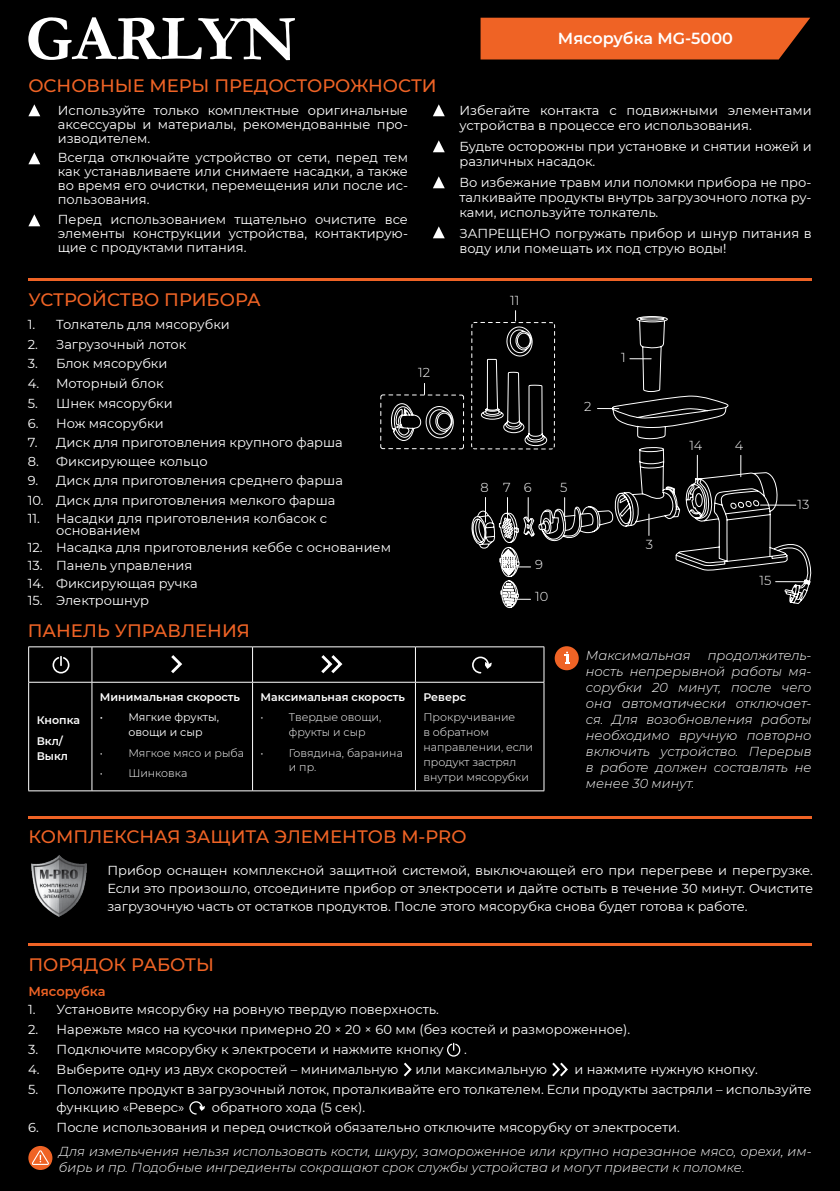
<style>
.page{position:relative;width:840px;height:1191px;background:#fff}
.page>*{position:absolute;margin:0;border:0;box-sizing:border-box;transform-origin:0 0}
.t1{font:500 18px "Montserrat";color:#ef6325}
.t2{font:600 16px "Montserrat";color:#fff}
.t3{font:13px/20px "Montserrat";color:#fff}
.t4{font:italic 300 13px/16px "Montserrat";color:#fff}
.t5{font:300 13px "Montserrat";color:#fff}
.t6{font:600 13px "Montserrat";letter-spacing:-.005em;color:#ef6325}
.t7{font:300 11px/14.8px "Montserrat";color:#fff}
.t8{font:600 11px/20.4px "Montserrat";color:#fff}
.t9{font:11px/14.8px "Montserrat";color:#fff}
</style>
<div class="page">
<div style="left:0;top:0;width:839px;height:1191px;background:#000"></div>
<div style="left:480px;top:18px;width:329px;height:41px;background:#ef6325"></div>
<svg style="left:28px;top:17px;width:267px;height:43px"></svg>
<svg style="left:28px;top:104px;width:12px;height:12px"></svg>
<svg style="left:28px;top:152px;width:12px;height:12px"></svg>
<svg style="left:28px;top:214px;width:12px;height:12px"></svg>
<svg style="left:433px;top:104px;width:11px;height:12px"></svg>
<svg style="left:433px;top:140px;width:11px;height:12px"></svg>
<svg style="left:433px;top:226px;width:11px;height:12px"></svg>
<svg style="left:433px;top:176px;width:11px;height:12px"></svg>
<img style="left:31px;top:855px;width:56px;height:62px">
<hr style="left:28px;top:816px;width:783px;height:2px;background:#ef6325">
<hr style="left:28px;top:943px;width:783px;height:3px;background:#ef6325">
<svg style="left:28px;top:1146px;width:24px;height:24px"></svg>
<svg style="left:447px;top:1042px;width:13px;height:14px"></svg>
<svg style="left:189px;top:1101px;width:16px;height:13px"></svg>
<svg style="left:404px;top:1062px;width:8px;height:15px"></svg>
<svg style="left:552px;top:1062px;width:16px;height:15px"></svg>
<hr style="left:28px;top:646px;width:64px;height:1px;background:#fff">
<hr style="left:28px;top:647px;width:1px;height:35px;background:#fff">
<hr style="left:92px;top:646px;width:160px;height:1px;background:#fff">
<hr style="left:92px;top:647px;width:1px;height:35px;background:#fff">
<hr style="left:252px;top:646px;width:163px;height:1px;background:#fff">
<hr style="left:252px;top:647px;width:1px;height:35px;background:#fff">
<hr style="left:415px;top:646px;width:129px;height:1px;background:#fff">
<hr style="left:415px;top:647px;width:1px;height:35px;background:#fff">
<hr style="left:543px;top:647px;width:1px;height:35px;background:#fff">
<hr style="left:28px;top:682px;width:64px;height:1px;background:#fff">
<hr style="left:28px;top:682px;width:1px;height:108px;background:#fff">
<hr style="left:92px;top:682px;width:160px;height:1px;background:#fff">
<hr style="left:92px;top:682px;width:1px;height:108px;background:#fff">
<hr style="left:252px;top:682px;width:163px;height:1px;background:#fff">
<hr style="left:252px;top:682px;width:1px;height:108px;background:#fff">
<hr style="left:415px;top:682px;width:129px;height:1px;background:#fff">
<hr style="left:415px;top:682px;width:1px;height:108px;background:#fff">
<hr style="left:543px;top:682px;width:1px;height:108px;background:#fff">
<hr style="left:28px;top:790px;width:64px;height:1px;background:#fff">
<hr style="left:92px;top:790px;width:160px;height:1px;background:#fff">
<hr style="left:252px;top:790px;width:163px;height:1px;background:#fff">
<hr style="left:415px;top:790px;width:129px;height:1px;background:#fff">
<svg style="left:52px;top:656px;width:17px;height:17px"></svg>
<svg style="left:472px;top:656px;width:19px;height:17px"></svg>
<svg style="left:171px;top:655px;width:12px;height:19px"></svg>
<div style="left:554px;top:646px;width:24px;height:24px;background:#ef6325;border-radius:50%"></div>
<svg style="left:564px;top:651px;width:5px;height:13px"></svg>
<svg style="left:321px;top:655px;width:22px;height:19px"></svg>
<hr style="left:28px;top:278px;width:783px;height:3px;background:#ef6325">
<svg style="left:612px;top:395px;width:200px;height:209px"></svg>
<hr style="left:775px;top:581px;width:32px;height:1px;background:#fff">
<hr style="left:760px;top:505px;width:35px;height:1px;background:#fff">
<svg style="left:740px;top:455px;width:1px;height:22px"></svg>
<svg style="left:696px;top:455px;width:1px;height:28px"></svg>
<svg style="left:597px;top:408px;width:21px;height:1px"></svg>
<svg style="left:648px;top:514px;width:1px;height:21px"></svg>
<svg style="left:629px;top:316px;width:38px;height:76px"></svg>
<svg style="left:471px;top:497px;width:142px;height:111px"></svg>
<svg style="left:380px;top:383px;width:84px;height:67px"></svg>
<svg style="left:471px;top:310px;width:84px;height:140px"></svg>
<h1 class="t1" style="left:28px;top:73px;width:409px">ОСНОВНЫЕ МЕРЫ ПРЕДОСТОРОЖНОСТИ</h1>
<p class="t3" style="left:58px;top:103px;width:351px;line-height:14px;text-align:justify">Используйте только комплектные оригинальные аксессуары и материалы, рекомендованные про&shy;изводителем.</p>
<p class="t3" style="left:58px;top:150px;width:351px;line-height:14px;text-align:justify">Всегда отключайте устройство от сети, перед тем как устанавливаете или снимаете насадки, а также во время его очистки, перемещения или после ис&shy;пользования.</p>
<p class="t3" style="left:58px;top:212px;width:351px;line-height:14px;text-align:justify">Перед использованием тщательно очистите все элементы конструкции устройства, контактирую&shy;щие с продуктами питания.</p>
<h1 class="t1" style="left:28px;top:287px;width:234px">УСТРОЙСТВО ПРИБОРА</h1>
<p class="t3" style="left:28px;top:314px;width:203px">1. Толкатель для мясорубки</p>
<p class="t3" style="left:28px;top:334px;width:160px">2. Загрузочный лоток</p>
<p class="t3" style="left:28px;top:353px;width:141px">3. Блок мясорубки</p>
<p class="t3" style="left:28px;top:373px;width:137px">4. Моторный блок</p>
<p class="t3" style="left:28px;top:393px;width:146px">5. Шнек мясорубки</p>
<p class="t3" style="left:28px;top:412px;width:137px">6. Нож мясорубки</p>
<p class="t3" style="left:28px;top:432px;width:316px">7. Диск для приготовления крупного фарша</p>
<p class="t3" style="left:28px;top:451px;width:181px">8. Фиксирующее кольцо</p>
<p class="t3" style="left:28px;top:470px;width:316px">9. Диск для приготовления среднего фарша</p>
<p class="t3" style="left:28px;top:490px;width:309px">10. Диск для приготовления мелкого фарша</p>
<p class="t3" style="left:56px;top:511px;width:272px;line-height:12px;text-indent:-28px">11. Насадки для приготовления колбасок с основанием</p>
<p class="t3" style="left:28px;top:537px;width:364px">12. Насадка для приготовления кеббе с основанием</p>
<p class="t3" style="left:28px;top:555px;width:166px">13. Панель управления</p>
<p class="t3" style="left:28px;top:572px;width:171px">14. Фиксирующая ручка</p>
<p class="t3" style="left:28px;top:590px;width:123px">15. Электрошнур</p>
<h1 class="t1" style="left:28px;top:617px;width:224px">ПАНЕЛЬ УПРАВЛЕНИЯ</h1>
<p class="t5" style="left:418px;top:363px;width:13px">12</p>
<p class="t2" style="left:557px;top:27px;width:176px">Мясорубка MG-5000</p>
<p class="t3" style="left:459px;top:102px;width:353px;line-height:15.2px">Избегайте контакта с подвижными элементами устройства в процессе его использования.</p>
<p class="t3" style="left:459px;top:138px;width:353px;line-height:15.2px">Будьте осторожны при установке и снятии ножей и различных насадок.</p>
<p class="t3" style="left:459px;top:174px;width:353px;line-height:15.2px;text-align:justify">Во избежание травм или поломки прибора не про&shy;талкивайте продукты внутрь загрузочного лотка ру&shy;ками, используйте толкатель.</p>
<p class="t3" style="left:459px;top:225px;width:353px;line-height:15.2px">ЗАПРЕЩЕНО погружать прибор и шнур питания в воду или помещать их под струю воды!</p>
<p class="t5" style="left:510px;top:291px;width:11px">11</p>
<p class="t5" style="left:584px;top:397px;width:9px">2</p>
<p class="t5" style="left:480px;top:478px;width:10px">8</p>
<p class="t5" style="left:503px;top:478px;width:30px">7 6</p>
<p class="t5" style="left:559px;top:478px;width:9px">5</p>
<p class="t5" style="left:535px;top:555px;width:9px">9</p>
<p class="t5" style="left:535px;top:587px;width:15px">10</p>
<p class="t5" style="left:620px;top:349px;width:6px">1</p>
<p class="t5" style="left:645px;top:536px;width:9px">3</p>
<p class="t5" style="left:689px;top:437px;width:15px">14</p>
<p class="t5" style="left:734px;top:437px;width:10px">4</p>
<p class="t5" style="left:797px;top:495px;width:13px">13</p>
<p class="t5" style="left:759px;top:572px;width:13px">15</p>
<p class="t8" style="left:37px;top:709px;width:45px">Кнопка<br>Вкл/</p>
<p class="t8" style="left:37px;top:745px;width:33px">Выкл</p>
<p class="t8" style="left:100px;top:686px;width:141px">Минимальная скорость</p>
<p class="t9" style="left:128px;top:709px;width:92px;text-indent:-28px">• Мягкие фрукты, овощи и сыр</p>
<p class="t7" style="left:100px;top:745px;width:146px">• Мягкое мясо и рыба</p>
<p class="t7" style="left:100px;top:765px;width:89px">• Шинковка</p>
<p class="t8" style="left:260px;top:686px;width:146px">Максимальная скорость</p>
<p class="t7" style="left:289px;top:709px;width:94px;text-indent:-28px">• Твердые овощи, фрукты и сыр</p>
<p class="t7" style="left:289px;top:745px;width:115px;text-indent:-28px">• Говядина, баранина и пр.</p>
<p class="t8" style="left:423px;top:686px;width:44px">Реверс</p>
<p class="t7" style="left:423px;top:709px;width:111px">Прокручивание<br>в обратном направлении, если продукт застрял внутри мясорубки</p>
<h1 class="t1" style="left:28px;top:824px;width:439px">КОМПЛЕКСНАЯ ЗАЩИТА ЭЛЕМЕНТОВ M-PRO</h1>
<p class="t4" style="left:585px;top:647px;width:106px">Максимальная</p>
<p class="t4" style="left:585px;top:647px;width:227px;text-align:justify;text-indent:122px">продолжитель&shy;ность непрерывной работы мя&shy;сорубки 20 минут, после чего она автоматически отключает&shy;ся. Для возобновления работы необходимо вручную повторно включить устройство. Перерыв в работе должен составлять не менее 30 минут.</p>
<p class="t3" style="left:107px;top:860px;width:706px;line-height:18px;text-align:justify">Прибор оснащен комплексной защитной системой, выключающей его при перегреве и перегрузке.<br>Если это произошло, отсоедините прибор от электросети и дайте остыть в течение 30 минут. Очистите загрузочную часть от остатков продуктов. После этого мясорубка снова будет готова к работе.</p>
<h1 class="t1" style="left:28px;top:952px;width:187px">ПОРЯДОК РАБОТЫ</h1>
<p class="t3" style="left:57px;top:999px;width:574px">Установите мясорубку на ровную твердую поверхность.<br>Нарежьте мясо на кусочки примерно 20 × 20 × 60 мм (без костей и размороженное).<br>Подключите мясорубку к электросети и нажмите кнопку</p>
<p class="t3" style="left:464px;top:1039px;width:4px">.</p>
<p class="t3" style="left:57px;top:1059px;width:343px">Выберите одну из двух скоростей – минимальную</p>
<p class="t3" style="left:415px;top:1059px;width:133px">или максимальную</p>
<p class="t6" style="left:28px;top:982px;width:79px">Мясорубка</p>
<p class="t3" style="left:28px;top:999px;width:13px">1.<br>2.<br>3.<br>4.<br>5.</p>
<p class="t3" style="left:28px;top:1117px;width:12px">6.</p>
<p class="t3" style="left:57px;top:1059px;width:756px;text-indent:517px">и нажмите нужную кнопку.<br>Положите продукт в загрузочный лоток, проталкивайте его толкателем. Если продукты застряли – используйте</p>
<p class="t3" style="left:57px;top:1097px;width:129px">функцию «Реверс»</p>
<p class="t3" style="left:57px;top:1097px;width:624px;text-indent:155px">обратного хода (5 сек).<br>После использования и перед очисткой обязательно отключите мясорубку от электросети.</p>
<p class="t4" style="left:59px;top:1143px;width:753px">Для измельчения нельзя использовать кости, шкуру, замороженное или крупно нарезанное мясо, орехи, им&shy;бирь и пр. Подобные ингредиенты сокращают срок службы устройства и могут привести к поломке.</p>
</div>
